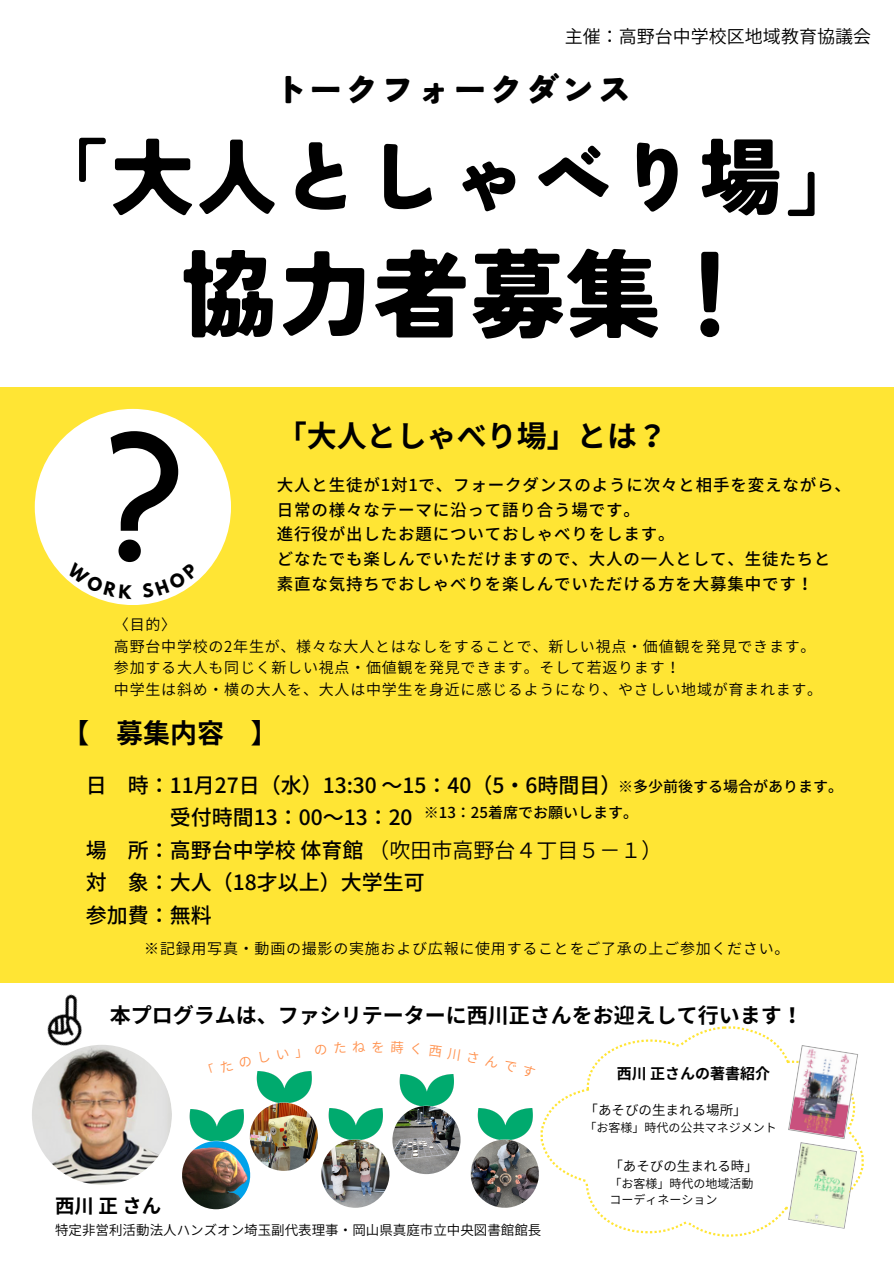
<style>
.page{position:relative;width:894px;height:1264px;background:#fff}
.page>*{position:absolute;margin:0;border:0;box-sizing:border-box;transform-origin:0 0}
.t1{font:179.7px "Kollektif";color:#000}
.t2{font:900 96px "Tsunagi Gothic";color:#000}
.t3{font:900 84px "Tsunagi Gothic";color:#000}
.t4{font:900 36px "Tsunagi Gothic";color:#000}
.t5{font:700 30px "Source Han Sans JP";color:#000}
.t6{font:700 27px "Source Han Sans JP";color:#000}
.t7{font:500 21px "Source Han Sans JP";color:#000}
.t8{font:700 21px "Source Han Sans JP";color:#000}
.t9{font:21px "Source Han Sans JP";color:#000}
.t10{font:700 19.5px "Source Han Sans JP";color:#000}
.t11{font:18px "Source Han Sans JP";color:#000}
.t12{font:500 16.5px/24.8px "Source Han Sans JP";letter-spacing:.05em;color:#000}
.t13{font:15px "Source Han Sans JP";letter-spacing:.05em;color:#000}
.t14{font:500 15px "Source Han Sans JP";color:#000}
.t15{font:700 15px "Source Han Sans JP";color:#000}
.t16{font:13.5px "Source Han Sans JP";color:#000}
.t17{font:12px/16px "Source Han Sans JP";color:#000}
.s1{font-weight:500}
</style>
<div class="page">
<div style="left:0;top:387px;width:893px;height:596px;background:#ffe534"></div>
<div style="left:35px;top:409px;width:196px;height:196px;background:#fff;border-radius:50%"></div>
<img style="left:47px;top:994px;width:35px;height:52px">
<svg style="left:540px;top:1026px;width:323px;height:210px"></svg>
<svg style="left:787px;top:1044px;width:71px;height:184px"></svg>
<img style="left:250px;top:1071px;width:68px;height:99px">
<img style="left:182px;top:1109px;width:68px;height:100px">
<img style="left:321px;top:1108px;width:68px;height:99px">
<img style="left:392px;top:1074px;width:68px;height:99px">
<img style="left:470px;top:1108px;width:68px;height:99px">
<img style="left:32px;top:1044px;width:140px;height:140px;border-radius:50%">
<svg style="left:67px;top:579px;width:32px;height:20px"></svg>
<svg style="left:169px;top:580px;width:29px;height:18px"></svg>
<h6 class="t11" style="left:564px;top:22px;width:308px">主催：高野台中学校区地域教育協議会</h6>
<p class="t4" style="left:272px;top:71px;width:362px">トークフォークダンス</p>
<p class="t3" style="left:27px;top:135px;width:841px">「大人としゃべり場」</p>
<p class="t2" style="left:181px;top:246px;width:577px">協力者募集！</p>
<p class="t1" style="left:103px;top:415px;width:85px">?</p>
<p class="t5" style="left:277px;top:412px;width:391px">「大人としゃべり場」とは？</p>
<p class="t12" style="left:277px;top:471px;width:575px">大人と生徒が1対1で、フォークダンスのように次々と相手を変えながら、日常の様々なテーマに沿って語り合う場です。</p>
<p class="t12" style="left:277px;top:521px;width:399px">進行役が出したお題についておしゃべりをします。</p>
<p class="t12" style="left:277px;top:546px;width:555px">どなたでも楽しんでいただけますので、大人の一人として、生徒たちと</p>
<p class="t12" style="left:277px;top:570px;width:537px">素直な気持ちでおしゃべりを楽しんでいただける方を大募集中です！</p>
<p class="t13" style="left:114px;top:613px;width:54px">〈目的〉</p>
<p class="t13" style="left:114px;top:634px;width:702px">高野台中学校の2年生が、様々な大人とはなしをすることで、新しい視点・価値観を発見できます。</p>
<p class="t13" style="left:114px;top:655px;width:568px">参加する大人も同じく新しい視点・価値観を発見できます。そして若返ります！</p>
<p class="t13" style="left:114px;top:677px;width:709px">中学生は斜め・横の大人を、大人は中学生を身近に感じるようになり、やさしい地域が育まれます。</p>
<p class="t6" style="left:62px;top:712px;width:217px">【 募集内容 】</p>
<p class="t7" style="left:86px;top:768px;width:15px">日</p>
<p class="t7" style="left:128px;top:768px;width:495px">時：11月 27日（水）13:30 ～15：40（5・6時間目）</p>
<p class="t7" style="left:170px;top:800px;width:244px">受付時間13：00～13：20</p>
<p class="t9" style="left:86px;top:833px;width:578px"><span class="s1">場 所：高野台中学校体育館</span>（吹田市高野台４丁目５−１）</p>
<p class="t7" style="left:86px;top:866px;width:340px">対 象：大人（18才以上）大学生可</p>
<p class="t7" style="left:86px;top:898px;width:127px">参加費：無料</p>
<p class="t14" style="left:618px;top:774px;width:226px">※多少前後する場合があります。</p>
<p class="t14" style="left:423px;top:801px;width:216px">※13：25着席でお願いします。</p>
<h6 class="t13" style="left:144px;top:936px;width:646px">※記録用写真・動画の撮影の実施および広報に使用することをご了承の上ご参加ください。</h6>
<p class="t8" style="left:110px;top:998px;width:694px">本プログラムは、ファシリテーターに西川正さんをお迎えして行います！</p>
<p class="t15" style="left:616px;top:1061px;width:155px">西川正さんの著書紹介</p>
<p class="t10" style="left:55px;top:1190px;width:108px">西川正さん</p>
<p class="t16" style="left:55px;top:1219px;width:486px">特定非営利活動法人ハンズオン埼玉副代表理事・岡山県真庭市立中央図書館館長</p>
<p class="t16" style="left:584px;top:1098px;width:164px">「あそびの生まれる場所」</p>
<p class="t17" style="left:584px;top:1118px;width:194px">「お客様」時代の公共マネジメント</p>
<p class="t16" style="left:609px;top:1154px;width:150px">「あそびの生まれる時」</p>
<p class="t17" style="left:609px;top:1174px;width:146px">「お客様」時代の地域活動コーディネーション</p>
</div>
